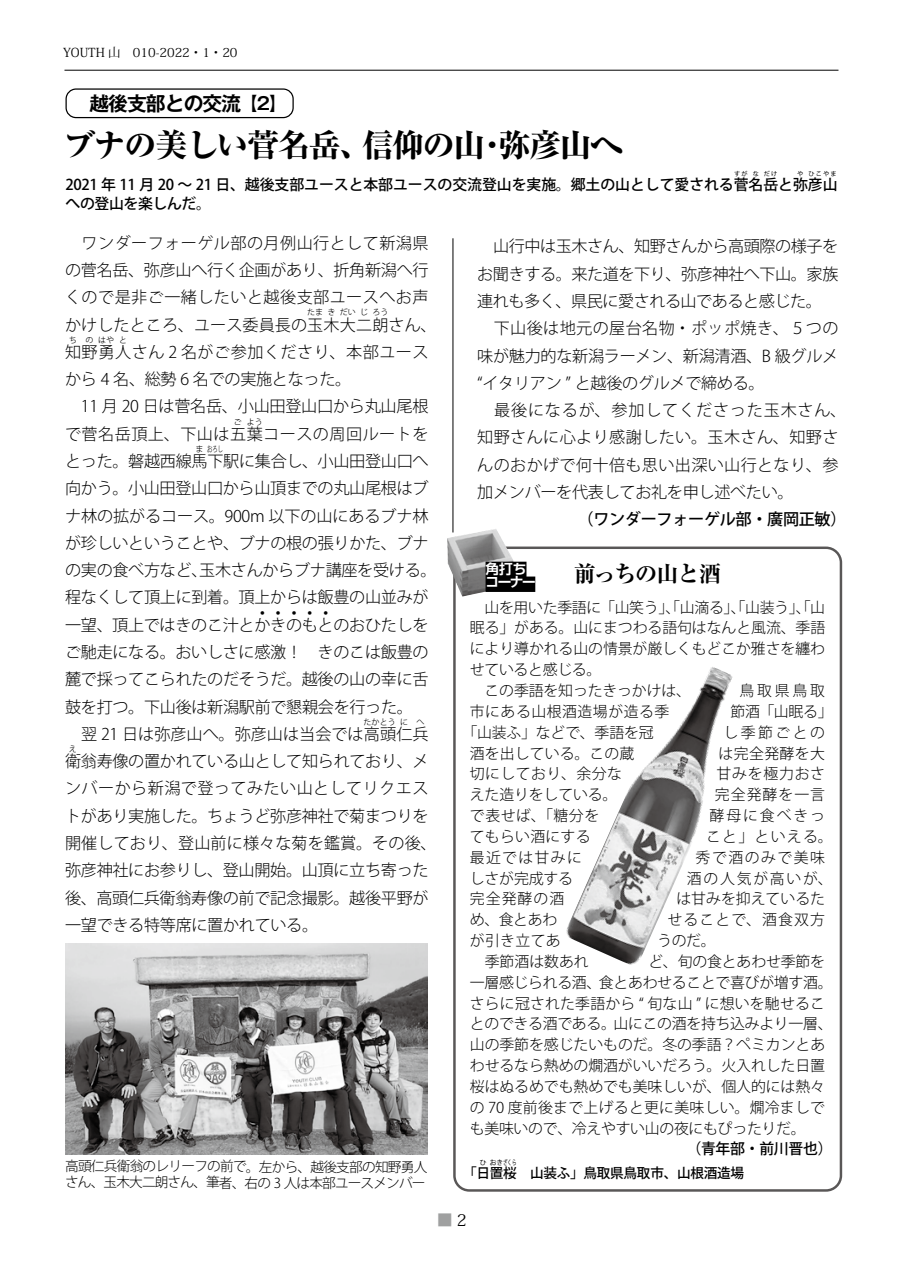
<style>
.page{position:relative;width:903px;height:1275px;background:#fff}
.page>*{position:absolute;margin:0;border:0;box-sizing:border-box;transform-origin:0 0}
.t1{font:800 32.2px "Ryumin Pr 5";letter-spacing:-.05em;color:#000}
.t2{font:700 expanded 22.4px "Ryumin Pr 5";letter-spacing:-.05em;color:#000}
.t3{font:700 19.78px "Gothic MB101 Pr 5 De";letter-spacing:-.05em;color:#000}
.t4{font:300 16.1px/27.3px "Koz Go Pro";letter-spacing:-.02em;color:#000}
.t5{font:300 16.1px/27.3px "Koz Go Pro";letter-spacing:.025em;color:#000}
.t6{font:300 16.1px "Koz Go Pro";letter-spacing:.03em;color:#000}
.t7{font:500 16.1px "Koz Go Pro";letter-spacing:-.02em;color:#000}
.t8{font:16.1px "Koz Min Pr 6 N";color:#9fa0a0}
.t9{font:300 14.88px/20.8px "Koz Go Pro";letter-spacing:-.005em;color:#000}
.t10{font:500 14.88px "Koz Go Pro";letter-spacing:-.005em;color:#000}
.t11{font:300 14.88px "Koz Go Pro";letter-spacing:.03em;color:#000}
.t12{font:300 14.88px "Koz Go Pro";letter-spacing:.035em;color:#000}
.t13{font:500 14.88px "Koz Go Pro";letter-spacing:-.025em;color:#000}
.t14{font:300 14.88px "Koz Go Pro";letter-spacing:.075em;color:#000}
.t15{font:300 14.88px "Koz Go Pro";letter-spacing:.115em;color:#000}
.t16{font:300 14.88px "Koz Go Pro";letter-spacing:.015em;color:#000}
.t17{font:300 14.88px "Koz Go Pro";letter-spacing:.1em;color:#000}
.t18{font:300 14.88px "Koz Go Pro";letter-spacing:.05em;color:#000}
.t19{font:300 14.88px "Koz Go Pro";letter-spacing:.07em;color:#000}
.t20{font:300 14.88px "Koz Go Pro";letter-spacing:.125em;color:#000}
.t21{font:300 14.88px "Koz Go Pro";letter-spacing:.09em;color:#000}
.t22{font:300 13.65px/16.1px "Koz Go Std";letter-spacing:-.06em;color:#000}
.t23{font:500 13.65px "Koz Go Pro";letter-spacing:-.02em;color:#000}
.t24{font:700 13.65px/13.7px "Shin Go Pr 5 De";letter-spacing:-.1em;color:#fff}
.t25{font:12.42px "Koz Min Pr 6 N";color:#000}
.t26{font:300 8.05px "Koz Go Pro";color:#000}
.t27{font:8.05px "Kenten Generic";letter-spacing:.96em;color:#000}
.t28{font:300 8.05px "Koz Go Pro";color:#000;scale:.66 1}
.t29{font:500 6.83px "Koz Go Pro";color:#000}
.t30{font:500 6.12px "Koz Go Pro";letter-spacing:.17em;color:#000}
.s1{font-size:17.32px}
.s2{font-family:"Ryumin Pro"}
.s3{color:#000}
</style>
<div class="page">
<hr style="left:64px;top:70px;width:774px;height:1px;background:#000">
<hr style="left:453px;top:238px;width:1px;height:294px;background:#000">
<img style="left:65px;top:943px;width:362px;height:211px">
<div style="left:65px;top:88px;width:229px;height:30px;border:1px solid #000;border-radius:10px"></div>
<div style="left:453px;top:546px;width:389px;height:646px;border:2px solid #595757;border-radius:15px"></div>
<img style="left:447px;top:529px;width:66px;height:68px">
<svg style="left:485px;top:562px;width:50px;height:30px"></svg>
<img style="left:566px;top:667px;width:167px;height:298px">
<p class="t25" style="left:63px;top:46px;width:176px">YOUTH 山　010-2022・1・20</p>
<p class="t3" style="left:89px;top:87px;width:198px">越後支部との交流<span class="s1">【2】</span></p>
<h1 class="t1" style="left:63px;top:120px;width:561px">ブナの美しい菅名岳、信仰の山・弥彦山へ</h1>
<p class="t10" style="left:65px;top:175px;width:773px">2021 年 11 月 20 〜 21 日、越後支部ユースと本部ユースの交流登山を実施。郷土の山として愛される菅名岳と弥彦山</p>
<p class="t30" style="left:734px;top:170px;width:15px">すが</p>
<p class="t30" style="left:753px;top:170px;width:8px">な</p>
<p class="t30" style="left:764px;top:170px;width:15px">だけ</p>
<p class="t30" style="left:797px;top:170px;width:8px">や</p>
<p class="t30" style="left:808px;top:170px;width:30px">ひこやま</p>
<p class="t13" style="left:65px;top:194px;width:147px">への登山を楽しんだ。</p>
<p class="t5" style="left:65px;top:229px;width:373px">　ワンダーフォーゲル部の月例山行として新潟県の菅名岳、弥彦山へ行く企画があり、折角新潟へ行くので是非ご一緒したいと越後支部ユースへお声かけしたところ、ユース委員長の玉木大二朗さん、</p>
<p class="t26" style="left:307px;top:307px;width:18px">たま</p>
<p class="t26" style="left:327px;top:307px;width:10px">き</p>
<p class="t26" style="left:340px;top:307px;width:18px">だい</p>
<p class="t26" style="left:360px;top:307px;width:10px">じ</p>
<p class="t26" style="left:372px;top:307px;width:18px">ろう</p>
<p class="t6" style="left:65px;top:341px;width:365px">知野勇人さん 2 名がご参加くださり、本部ユース</p>
<p class="t26" style="left:69px;top:335px;width:10px">ち</p>
<p class="t26" style="left:86px;top:335px;width:10px">の</p>
<p class="t26" style="left:98px;top:335px;width:18px">はや</p>
<p class="t26" style="left:119px;top:335px;width:10px">と</p>
<p class="t4" style="left:65px;top:366px;width:365px">から 4 名、総勢 6 名での実施となった。<br>　11 月 20 日は菅名岳、小山田登山口から丸山尾根で菅名岳頂上、下山は五葉コースの周回ルートを</p>
<p class="t26" style="left:234px;top:416px;width:10px">ご</p>
<p class="t26" style="left:247px;top:416px;width:18px">よう</p>
<p class="t4" style="left:65px;top:448px;width:365px">とった。磐越西線馬下駅に集合し、小山田登山口へ</p>
<p class="t26" style="left:195px;top:444px;width:10px">ま</p>
<p class="t28" style="left:207px;top:444px;width:26px">おろし</p>
<p class="t4" style="left:65px;top:475px;width:373px">向かう。小山田登山口から山頂までの丸山尾根はブナ林の拡がるコース。900m 以下の山にあるブナ林が珍しいということや、ブナの根の張りかた、ブナの実の食べ方など、玉木さんからブナ講座を受ける。程なくして頂上に到着。頂上からは飯豊の山並みが一望、頂上ではきのこ汁とかきのもとのおひたしを</p>
<p class="t27" style="left:258px;top:608px;width:73px">44444</p>
<p class="t4" style="left:65px;top:639px;width:365px">ご馳走になる。おいしさに感激！　きのこは飯豊の麓で採ってこられたのだそうだ。越後の山の幸に舌鼓を打つ。下山後は新潟駅前で懇親会を行った。　翌 21 日は弥彦山へ。弥彦山は当会では高頭仁兵</p>
<p class="t26" style="left:363px;top:716px;width:34px">たかとう</p>
<p class="t26" style="left:400px;top:716px;width:10px">に</p>
<p class="t26" style="left:416px;top:716px;width:10px">へ</p>
<p class="t4" style="left:65px;top:748px;width:365px">衛翁寿像の置かれている山として知られており、メ</p>
<p class="t26" style="left:69px;top:744px;width:10px">え</p>
<p class="t4" style="left:65px;top:775px;width:373px">ンバーから新潟で登ってみたい山としてリクエストがあり実施した。ちょうど弥彦神社で菊まつりを開催しており、登山前に様々な菊を鑑賞。その後、弥彦神社にお参りし、登山開始。山頂に立ち寄った後、高頭仁兵衛翁寿像の前で記念撮影。越後平野が一望できる特等席に置かれている。</p>
<p class="t22" style="left:65px;top:1159px;width:364px">高頭仁兵衛翁のレリーフの前で。左から、越後支部の知野勇人さん、玉木大二朗さん、筆者、右の 3 人は本部ユースメンバー</p>
<p class="t4" style="left:477px;top:233px;width:371px">　山行中は玉木さん、知野さんから高頭際の様子をお聞きする。来た道を下り、弥彦神社へ下山。家族連れも多く、県民に愛される山であると感じた。<br>　下山後は地元の屋台名物・ポッポ焼き、５つの味が魅力的な新潟ラーメン、新潟清酒、B 級グルメ“イタリアン ” と越後のグルメで締める。<br>　最後になるが、参加してくださった玉木さん、知野さんに心より感謝したい。玉木さん、知野さんのおかげで何十倍も思い出深い山行となり、参加メンバーを代表してお礼を申し述べたい。</p>
<p class="t7" style="left:577px;top:509px;width:270px">（ワンダーフォーゲル部・廣岡正敏）</p>
<p class="t24" style="left:485px;top:560px;width:52px">角打ちコーナー</p>
<h2 class="t2" style="left:574px;top:556px;width:149px"><span class="s2">前</span>っちの山と酒</h2>
<p class="t9" style="left:470px;top:597px;width:357px">　山を用いた季語に「山笑う」、「山滴る」、「山装う」、「山眠る」がある。山にまつわる語句はなんと風流、季語により導かれる山の情景が厳しくもどこか雅さを纏わせていると感じる。<br>　この季語を知ったきっかけは、</p>
<p class="t9" style="left:739px;top:680px;width:87px">鳥取県鳥取</p>
<p class="t12" style="left:470px;top:702px;width:201px">市にある山根酒造場が造る季</p>
<p class="t9" style="left:731px;top:701px;width:103px">節酒「山眠る」</p>
<p class="t9" style="left:462px;top:722px;width:193px">「山装ふ」などで、季語を冠</p>
<p class="t9" style="left:724px;top:722px;width:103px">し季節ごとの</p>
<p class="t9" style="left:470px;top:743px;width:166px">酒を出している。この蔵</p>
<p class="t11" style="left:718px;top:743px;width:108px">は完全発酵を大</p>
<p class="t11" style="left:470px;top:764px;width:154px">切にしており、余分な</p>
<p class="t18" style="left:717px;top:764px;width:110px">甘みを極力おさ</p>
<p class="t9" style="left:470px;top:784px;width:149px">えた造りをしている。</p>
<p class="t19" style="left:715px;top:785px;width:112px">完全発酵を一言</p>
<p class="t9" style="left:470px;top:805px;width:131px">で表せば、「糖分を</p>
<p class="t20" style="left:710px;top:806px;width:117px">酵母に食べきっ</p>
<p class="t16" style="left:470px;top:827px;width:122px">てもらい酒にする</p>
<p class="t9" style="left:706px;top:826px;width:128px">こと」といえる。</p>
<p class="t21" style="left:470px;top:847px;width:114px">最近では甘みに</p>
<p class="t17" style="left:696px;top:847px;width:131px">秀で酒のみで美味</p>
<p class="t9" style="left:470px;top:868px;width:105px">しさが完成する</p>
<p class="t15" style="left:687px;top:868px;width:147px">酒の人気が高いが、</p>
<p class="t9" style="left:470px;top:889px;width:96px">完全発酵の酒</p>
<p class="t9" style="left:676px;top:889px;width:150px">は甘みを抑えているた</p>
<p class="t9" style="left:470px;top:909px;width:89px">め、食とあわ</p>
<p class="t14" style="left:668px;top:910px;width:159px">せることで、酒食双方</p>
<p class="t9" style="left:470px;top:930px;width:93px">が引き立てあ</p>
<p class="t9" style="left:657px;top:930px;width:60px">うのだ。</p>
<p class="t9" style="left:470px;top:951px;width:120px">　季節酒は数あれ</p>
<p class="t9" style="left:470px;top:951px;width:364px;text-indent:178px">ど、旬の食とあわせ季節を一層感じられる酒、食とあわせることで喜びが増す酒。さらに冠された季語から “ 旬な山 ” に想いを馳せることのできる酒である。山にこの酒を持ち込みより一層、山の季節を感じたいものだ。冬の季語？ペミカンとあわせるなら熱めの燗酒がいいだろう。火入れした日置桜はぬるめでも熱めでも美味しいが、個人的には熱々の 70 度前後まで上げると更に美味しい。燗冷ましでも美味いので、冷えやすい山の夜にもぴったりだ。</p>
<p class="t10" style="left:686px;top:1139px;width:148px">（青年部・前川晋也）</p>
<p class="t29" style="left:480px;top:1158px;width:8px">ひ</p>
<p class="t29" style="left:490px;top:1158px;width:28px">おきざくら</p>
<p class="t23" style="left:463px;top:1164px;width:283px">「日置桜　山装ふ」鳥取県鳥取市、山根酒造場</p>
<p class="t8" style="left:437px;top:1211px;width:32px">■ <span class="s3">2</span></p>
</div>
